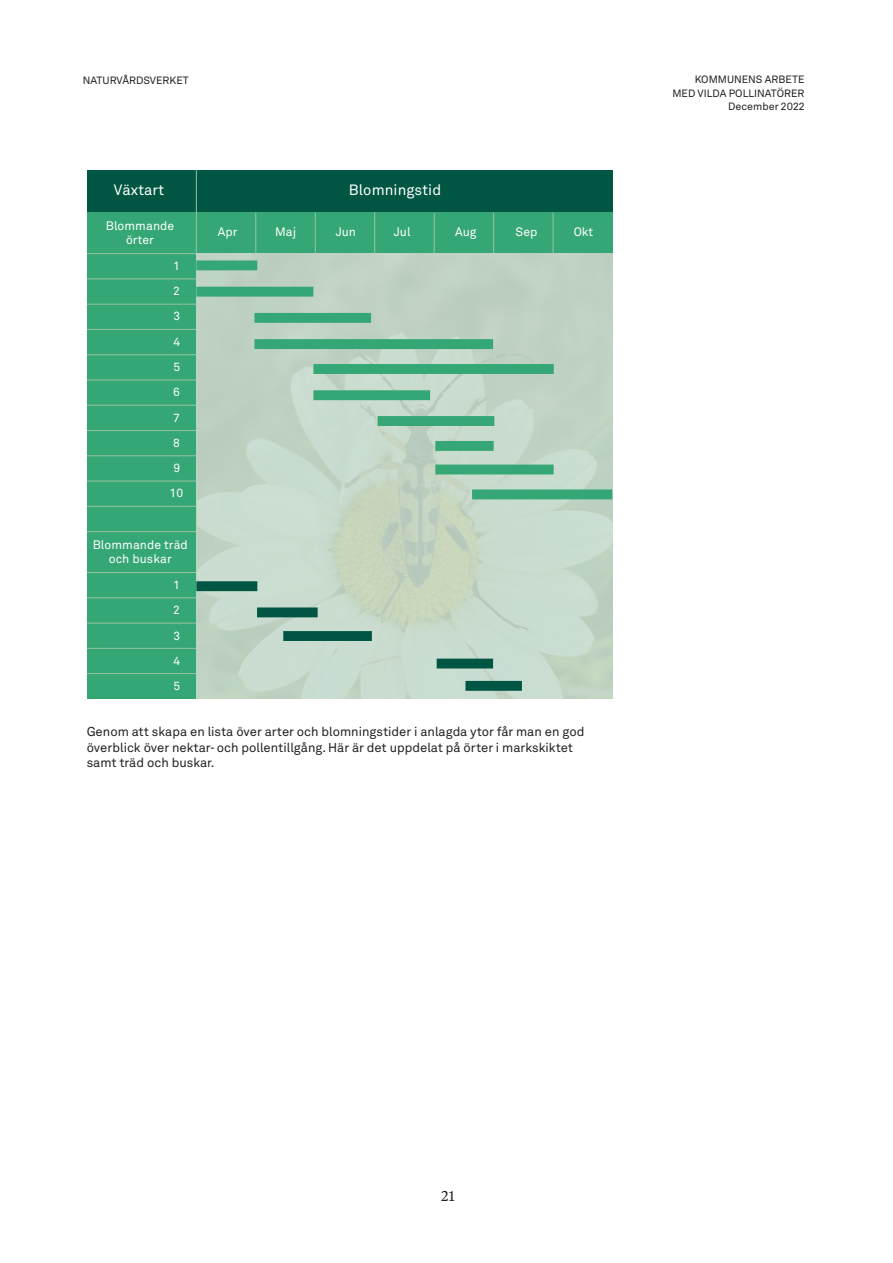
<style>
.page{position:relative;width:893px;height:1263px;background:#fff}
.page>*{position:absolute;margin:0;border:0;box-sizing:border-box;transform-origin:0 0}
.t1{font:14.85px "Akkurat Std";letter-spacing:.005em;color:#fff}
.t2{font:14.25px "Tiempos Text";color:#231f20}
.Bildtext{font:12.75px/15.8px "Akkurat LL";color:#231f20}
.t3{font:12.15px/13.8px "Akkurat Std";letter-spacing:.005em;color:#fff;text-align:center}
.t4{font:11.85px/24.9px "Akkurat Std";color:#fff;text-align:justify}
.t5{font:10.5px/13.5px "Akkurat LL";color:#231f20;text-align:right}
</style>
<div class="page">
<div style="left:87px;top:170px;width:526px;height:42px;background:#005643"></div>
<div style="left:196px;top:212px;width:417px;height:42px;background:#35a775"></div>
<div style="left:87px;top:212px;width:109px;height:487px;background:#35a775"></div>
<div style="left:196px;top:254px;width:417px;height:445px;background:linear-gradient(to right,#c3d6c7,#c4d6c7)"></div>
<hr style="left:196px;top:170px;width:1px;height:84px;background:#98c49f">
<hr style="left:256px;top:213px;width:1px;height:41px;background:#98c49f">
<hr style="left:315px;top:213px;width:1px;height:41px;background:#98c49f">
<hr style="left:374px;top:212px;width:1px;height:42px;background:#98c49f">
<hr style="left:434px;top:213px;width:1px;height:41px;background:#98c49f">
<hr style="left:493px;top:213px;width:1px;height:41px;background:#98c49f">
<hr style="left:553px;top:213px;width:1px;height:41px;background:#98c49f">
<hr style="left:87px;top:253px;width:109px;height:1px;background:#98c49f">
<hr style="left:87px;top:279px;width:109px;height:1px;background:#98c49f">
<hr style="left:87px;top:304px;width:109px;height:1px;background:#98c49f">
<hr style="left:87px;top:329px;width:109px;height:1px;background:#98c49f">
<hr style="left:87px;top:354px;width:109px;height:1px;background:#98c49f">
<hr style="left:87px;top:380px;width:109px;height:1px;background:#98c49f">
<hr style="left:87px;top:405px;width:109px;height:1px;background:#98c49f">
<hr style="left:87px;top:430px;width:109px;height:1px;background:#98c49f">
<hr style="left:87px;top:455px;width:109px;height:1px;background:#98c49f">
<hr style="left:87px;top:481px;width:109px;height:1px;background:#98c49f">
<hr style="left:87px;top:506px;width:109px;height:1px;background:#98c49f">
<hr style="left:87px;top:531px;width:109px;height:1px;background:#98c49f">
<hr style="left:87px;top:572px;width:109px;height:1px;background:#98c49f">
<hr style="left:87px;top:597px;width:109px;height:1px;background:#98c49f">
<hr style="left:87px;top:623px;width:109px;height:1px;background:#98c49f">
<hr style="left:87px;top:648px;width:109px;height:1px;background:#98c49f">
<hr style="left:87px;top:673px;width:109px;height:1px;background:#98c49f">
<div style="left:196px;top:260px;width:61px;height:10px;background:#35a775"></div>
<div style="left:196px;top:287px;width:117px;height:10px;background:#35a775"></div>
<div style="left:254px;top:313px;width:117px;height:10px;background:#35a775"></div>
<div style="left:254px;top:339px;width:239px;height:10px;background:#35a775"></div>
<div style="left:313px;top:364px;width:241px;height:10px;background:#35a775"></div>
<div style="left:313px;top:390px;width:117px;height:10px;background:#35a775"></div>
<div style="left:378px;top:416px;width:116px;height:10px;background:#35a775"></div>
<div style="left:435px;top:441px;width:59px;height:10px;background:#35a775"></div>
<div style="left:435px;top:465px;width:119px;height:9px;background:#35a775"></div>
<div style="left:472px;top:489px;width:140px;height:10px;background:#35a775"></div>
<div style="left:196px;top:581px;width:61px;height:10px;background:#005643"></div>
<div style="left:257px;top:607px;width:61px;height:10px;background:#005643"></div>
<div style="left:283px;top:631px;width:89px;height:10px;background:#005643"></div>
<div style="left:437px;top:659px;width:56px;height:9px;background:#005643"></div>
<div style="left:465px;top:681px;width:57px;height:10px;background:#005643"></div>
<p class="t5" style="left:83px;top:73px;width:108px">NATURVÅRDSVERKET</p>
<p class="t1" style="left:114px;top:181px;width:52px">Växtart</p>
<p class="t1" style="left:349px;top:181px;width:94px">Blomningstid</p>
<p class="t3" style="left:106px;top:219px;width:70px">Blommande örter</p>
<p class="t3" style="left:218px;top:225px;width:21px">Apr</p>
<p class="t3" style="left:275px;top:225px;width:23px">Maj</p>
<p class="t3" style="left:336px;top:225px;width:22px">Jun</p>
<p class="t3" style="left:394px;top:225px;width:18px">Jul</p>
<p class="t3" style="left:455px;top:225px;width:23px">Aug</p>
<p class="t3" style="left:516px;top:225px;width:23px">Sep</p>
<p class="t3" style="left:574px;top:225px;width:21px">Okt</p>
<p class="t4" style="left:173px;top:254px;width:9px">1<br>2<br>3</p>
<p class="t4" style="left:173px;top:330px;width:8px">4<br>5<br>6</p>
<p class="t4" style="left:170px;top:406px;width:15px;text-align:center">7<br>8<br>9<br>10</p>
<p class="t3" style="left:93px;top:538px;width:97px">Blommande träd och buskar</p>
<p class="t4" style="left:173px;top:572px;width:8px">1<br>2</p>
<p class="t4" style="left:173px;top:623px;width:8px">3<br>4<br>5</p>
<p class="Bildtext" style="left:87px;top:723px;width:499px">Genom att skapa en lista över arter och blomningstider i anlagda ytor får man en god överblick över nektar- och pollentillgång. Här är det uppdelat på örter i markskiktet samt träd och buskar.</p>
<p class="t5" style="left:672px;top:73px;width:134px">KOMMUNENS ARBETE<br>MED VILDA POLLINATÖRER<br>December 2022</p>
<p class="t2" style="left:441px;top:1186px;width:15px">21</p>
</div>
